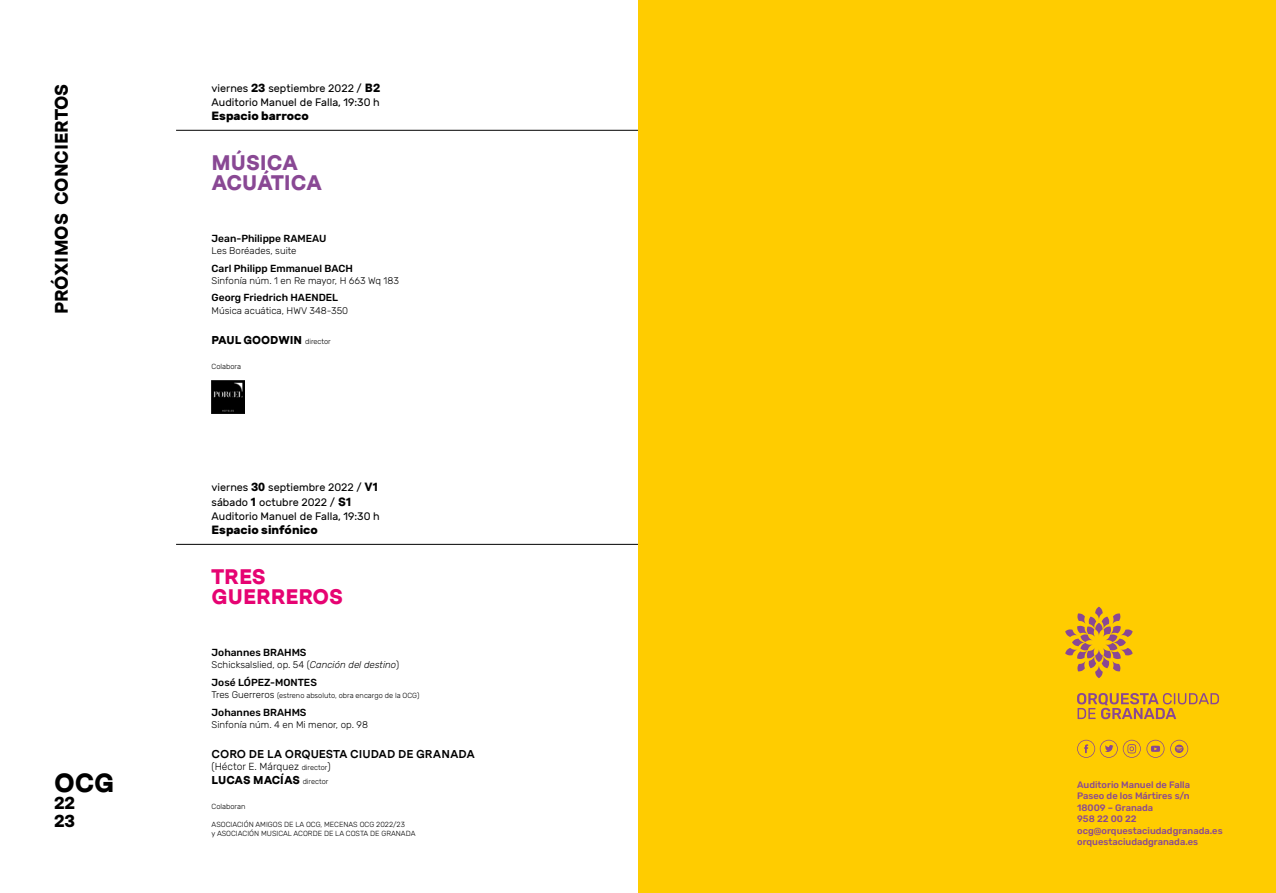
<style>
.page{position:relative;width:1276px;height:893px;background:#fff}
.page>*{position:absolute;margin:0;border:0;box-sizing:border-box;transform-origin:0 0}
.t1{font:900 26.25px "Messina Sans";color:#000}
.t2{font:900 21px/19.4px "Messina Sans";color:#894894}
.t3{font:900 21px/19.4px "Messina Sans";color:#e60372}
.t4{font:900 18.15px "Messina Sans";color:#000}
.t5{font:900 17.7px/18px "Messina Sans";color:#000}
.t6{font:700 12px "Rubik";color:#000}
.t7{font:900 11.4px "Messina Sans";color:#000}
.t8{font:700 11.4px "Messina Sans";color:#000}
.t9{font:10.8px/14.4px "Rubik";color:#000}
.t10{font:500 10.2px "Rubik";color:#000}
.t11{font:300 10.2px "Rubik";color:#000}
.t12{font:300 9.75px "Rubik";color:#000}
.t13{font:500 9.3px/11.6px "Rubik";color:#894894}
.t14{font:300 7.35px/8.9px "Rubik";color:#000}
.s1{font-family:"Messina Sans";font-weight:900;font-size:12px}
.s2{font-family:"Rubik";font-weight:300;font-size:7.35px}
.s3{font-style:italic}
.s4{font-size:9.75px}
.s5{font-size:7.35px}
</style>
<div class="page">
<div style="left:638px;top:0;width:638px;height:893px;background:#fc0"></div>
<hr style="left:176px;top:130px;width:462px;height:1px;background:#000">
<img style="left:212px;top:381px;width:32px;height:32px">
<hr style="left:176px;top:544px;width:462px;height:1px;background:#000">
<svg style="left:1077px;top:740px;width:63px;height:18px"></svg>
<svg style="left:1146px;top:740px;width:18px;height:18px"></svg>
<svg style="left:1170px;top:740px;width:18px;height:18px"></svg>
<svg style="left:1077px;top:693px;width:142px;height:26px"></svg>
<svg style="left:1065px;top:607px;width:67px;height:71px"></svg>
<h3 class="t4" style="left:48px;top:314px;width:232px;rotate:-90deg">PRÓXIMOS CONCIERTOS</h3>
<h1 class="t1" style="left:54px;top:763px;width:62px">OCG</h1>
<h3 class="t5" style="left:54px;top:793px;width:23px">22<br>23</h3>
<h3 class="t9" style="left:212px;top:81px;width:170px">viernes <span class="s1">23</span> septiembre 2022 / <span class="s1">B2<br></span>Auditorio Manuel de Falla, 19:30 h</h3>
<h3 class="t6" style="left:212px;top:109px;width:99px">Espacio barroco</h3>
<h2 class="t2" style="left:212px;top:152px;width:112px">MÚSICA<br>ACUÁTICA</h2>
<h3 class="t10" style="left:212px;top:232px;width:116px">Jean-Philippe RAMEAU</h3>
<h3 class="t12" style="left:212px;top:245px;width:86px">Les Boréades, suite</h3>
<h3 class="t10" style="left:212px;top:262px;width:143px">Carl Philipp Emmanuel BACH</h3>
<h3 class="t12" style="left:212px;top:275px;width:189px">Sinfonía núm. 1 en Re mayor, H 663 Wq 183</h3>
<h3 class="t10" style="left:212px;top:292px;width:128px">Georg Friedrich HAENDEL</h3>
<h3 class="t12" style="left:212px;top:305px;width:138px">Música acuática, HWV 348-350</h3>
<h3 class="t7" style="left:212px;top:332px;width:121px">PAUL GOODWIN <span class="s2">director</span></h3>
<p class="t14" style="left:212px;top:362px;width:31px">Colabora</p>
<h3 class="t9" style="left:212px;top:481px;width:170px">viernes <span class="s1">30</span> septiembre 2022 / <span class="s1">V1 </span>sábado <span class="s1">1</span> octubre 2022 / <span class="s1">S1<br></span>Auditorio Manuel de Falla, 19:30 h</h3>
<h3 class="t6" style="left:212px;top:523px;width:108px">Espacio sinfónico</h3>
<h2 class="t3" style="left:212px;top:566px;width:133px">TRES<br>GUERREROS</h2>
<h3 class="t10" style="left:212px;top:646px;width:96px">Johannes BRAHMS</h3>
<h3 class="t12" style="left:212px;top:659px;width:189px">Schicksalslied, op. 54 (<span class="s3">Canción del destino</span>)</h3>
<h3 class="t10" style="left:212px;top:676px;width:107px">José LÓPEZ-MONTES</h3>
<p class="t14" style="left:212px;top:691px;width:209px"><span class="s4">Tres Guerreros</span> (estreno absoluto, obra encargo de la OCG)</p>
<h3 class="t10" style="left:212px;top:706px;width:96px">Johannes BRAHMS</h3>
<h3 class="t12" style="left:212px;top:719px;width:158px">Sinfonía núm. 4 en Mi menor, op. 98</h3>
<h3 class="t8" style="left:212px;top:746px;width:265px">CORO DE LA ORQUESTA CIUDAD DE GRANADA</h3>
<h3 class="t11" style="left:212px;top:761px;width:121px">(Héctor E. Márquez <span class="s5">director</span>)</h3>
<h3 class="t7" style="left:212px;top:772px;width:118px">LUCAS MACÍAS <span class="s2">director</span></h3>
<p class="t14" style="left:212px;top:802px;width:35px">Colaboran</p>
<p class="t14" style="left:212px;top:820px;width:205px">ASOCIACIÓN AMIGOS DE LA OCG, MECENAS OCG 2022/23<br>y ASOCIACIÓN MUSICAL ACORDE DE LA COSTA DE GRANADA</p>
<p class="t13" style="left:1077px;top:779px;width:147px">Auditorio Manuel de Falla<br>Paseo de los Mártires s/n<br>18009 – Granada<br>958 22 00 22 ocg@orquestaciudadgranada.es orquestaciudadgranada.es</p>
</div>
